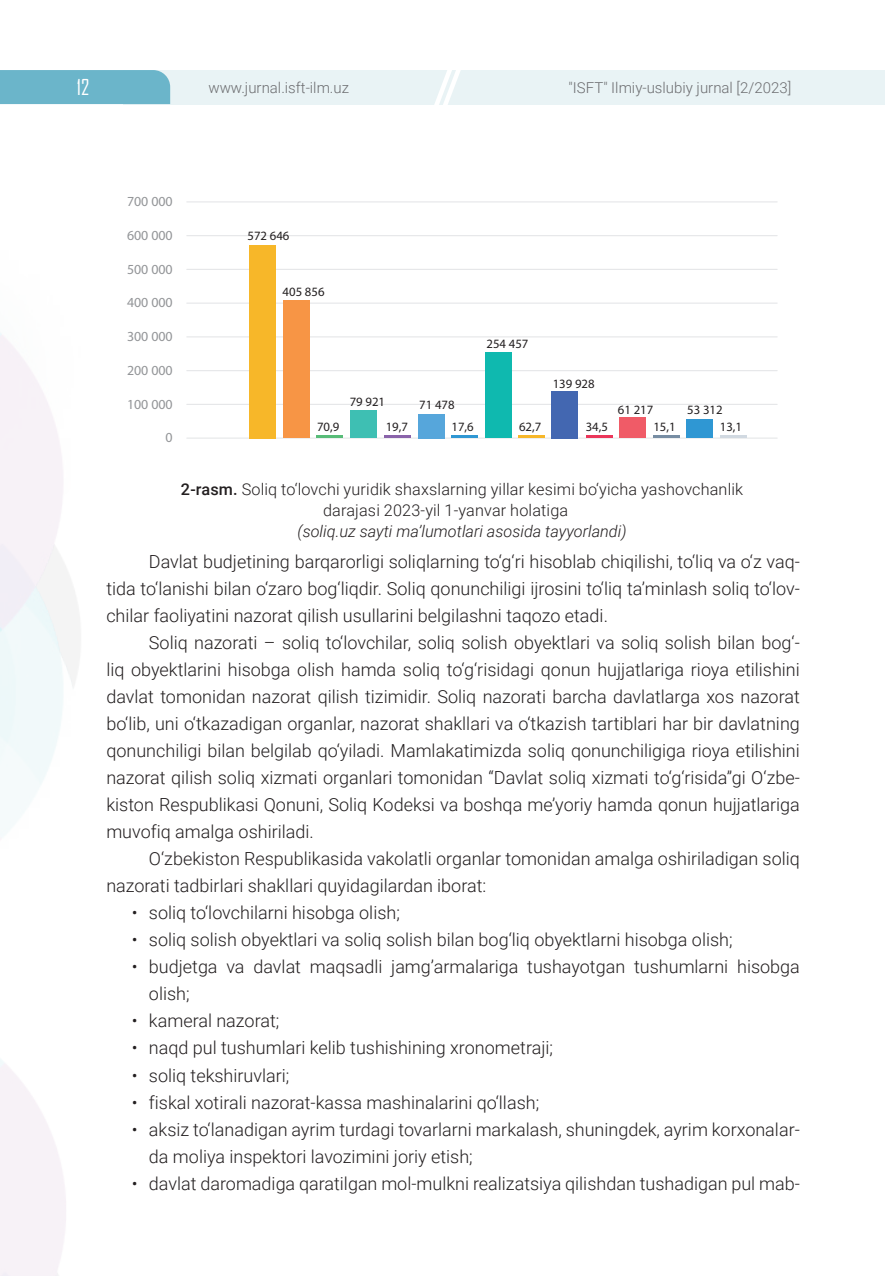
<style>
.page{position:relative;width:885px;height:1276px;background:#fff}
.page>*{position:absolute;margin:0;border:0;box-sizing:border-box;transform-origin:0 0}
.t1{font:21px "Agency FB";color:#fff}
.t2{font:300 18px/27px "Roboto";color:#231f20}
.t3{font:300 16.2px/20.9px "Roboto";letter-spacing:.01em;color:#231f20}
.t4{font:italic 300 16.2px "Roboto";color:#231f20}
.t5{font:300 15px "Roboto";color:#6c6d70}
.t6{font:13.95px "Myriad Pro";color:#939598}
.t7{font:12.75px/22px "Myriad Pro";color:#231f20}
.s1{font-weight:500}
</style>
<div class="page">
<div style="left:123px;top:70px;width:761px;height:34px;background:#e9f3f5"></div>
<div style="left:0;top:70px;width:170px;height:34px;background:#6bb5ca"></div>
<svg style="left:406px;top:70px;width:73px;height:35px"></svg>
<hr style="left:187px;top:201px;width:590px;height:1px;background:#e6e7e9">
<hr style="left:187px;top:235px;width:590px;height:1px;background:#e6e7e9">
<hr style="left:187px;top:269px;width:590px;height:1px;background:#e6e7e9">
<hr style="left:187px;top:302px;width:590px;height:2px;background:#e6e7e9">
<hr style="left:187px;top:336px;width:590px;height:1px;background:#e6e7e9">
<hr style="left:187px;top:370px;width:590px;height:1px;background:#e6e7e9">
<hr style="left:187px;top:404px;width:590px;height:1px;background:#e6e7e9">
<hr style="left:187px;top:437px;width:590px;height:2px;background:#e6e7e9">
<div style="left:249px;top:245px;width:26px;height:193px;background:#f7b729"></div>
<div style="left:283px;top:300px;width:26px;height:138px;background:#f79545"></div>
<hr style="left:316px;top:435px;width:26px;height:3px;background:#58bc78">
<div style="left:350px;top:410px;width:26px;height:28px;background:#3ebfb3"></div>
<hr style="left:384px;top:435px;width:26px;height:3px;background:#8a63aa">
<div style="left:418px;top:414px;width:26px;height:24px;background:#56a6db"></div>
<hr style="left:451px;top:436px;width:26px;height:2px;background:#2f97d3">
<div style="left:485px;top:352px;width:26px;height:86px;background:#0fb9af"></div>
<hr style="left:518px;top:435px;width:26px;height:3px;background:#f7b729">
<div style="left:551px;top:391px;width:26px;height:47px;background:#4367b1"></div>
<hr style="left:586px;top:435px;width:26px;height:3px;background:#eb365a">
<div style="left:619px;top:417px;width:26px;height:21px;background:#f05b67"></div>
<hr style="left:653px;top:436px;width:26px;height:2px;background:#778da3">
<div style="left:686px;top:419px;width:26px;height:19px;background:#2f97d3"></div>
<hr style="left:720px;top:435px;width:26px;height:3px;background:#d1d9e1">
<p class="t1" style="left:77px;top:74px;width:14px">12</p>
<p class="t5" style="left:208px;top:77px;width:142px">www.jurnal.isft-ilm.uz</p>
<p class="t5" style="left:568px;top:77px;width:224px">"ISFT" Ilmiy-uslubiy jurnal [2/2023]</p>
<p class="t6" style="left:127px;top:193px;width:47px">700 000</p>
<p class="t6" style="left:127px;top:226px;width:47px">600 000</p>
<p class="t6" style="left:127px;top:260px;width:47px">500 000</p>
<p class="t6" style="left:127px;top:294px;width:47px">400 000</p>
<p class="t6" style="left:127px;top:328px;width:47px">300 000</p>
<p class="t6" style="left:127px;top:361px;width:47px">200 000</p>
<p class="t6" style="left:127px;top:395px;width:47px">100 000</p>
<p class="t6" style="left:166px;top:429px;width:9px">0</p>
<p class="t7" style="left:247px;top:224px;width:43px">572 646</p>
<p class="t7" style="left:282px;top:280px;width:43px">405 856</p>
<p class="t7" style="left:317px;top:415px;width:24px">70,9</p>
<p class="t7" style="left:350px;top:391px;width:37px">79 921</p>
<p class="t7" style="left:385px;top:415px;width:24px">19,7</p>
<p class="t7" style="left:451px;top:393px;width:24px;text-indent:-32px">71 478<br>17,6</p>
<p class="t7" style="left:486px;top:332px;width:43px">254 457</p>
<p class="t7" style="left:519px;top:415px;width:24px">62,7</p>
<p class="t7" style="left:552px;top:372px;width:43px">139 928</p>
<p class="t7" style="left:585px;top:415px;width:24px">34,5</p>
<p class="t7" style="left:617px;top:398px;width:37px">61 217</p>
<p class="t7" style="left:653px;top:415px;width:24px">15,1</p>
<p class="t7" style="left:719px;top:401px;width:24px;line-height:17.2px;text-indent:-33px">53 312<br>13,1</p>
<p class="t3" style="left:323px;top:478px;width:421px;text-indent:-142px"><span class="s1">2-rasm.</span> Soliq to‘lovchi yuridik shaxslarning yillar kesimi bo‘yicha yashovchanlik darajasi 2023-yil 1-yanvar holatiga</p>
<p class="t4" style="left:297px;top:520px;width:330px">(soliq.uz sayti ma’lumotlari asosida tayyorlandi)</p>
<p class="t2" style="left:106px;top:548px;width:695px;text-align:justify;text-indent:43px">Davlat budjetining barqarorligi soliqlarning to‘g‘ri hisoblab chiqilishi, to‘liq va o‘z vaq&shy;tida to‘lanishi bilan o‘zaro bog‘liqdir. Soliq qonunchiligi ijrosini to‘liq ta’minlash soliq to‘lov&shy;chilar faoliyatini nazorat qilish usullarini belgilashni taqozo etadi.</p>
<p class="t2" style="left:106px;top:629px;width:695px;text-align:justify;text-indent:43px">Soliq nazorati – soliq to‘lovchilar, soliq solish obyektlari va soliq solish bilan bog‘- liq obyektlarini hisobga olish hamda soliq to‘g‘risidagi qonun hujjatlariga rioya etilishini davlat tomonidan nazorat qilish tizimidir. Soliq nazorati barcha davlatlarga xos nazorat bo‘lib, uni o‘tkazadigan organlar, nazorat shakllari va o‘tkazish tartiblari har bir davlatning qonunchiligi bilan belgilab qo‘yiladi. Mamlakatimizda soliq qonunchiligiga rioya etilishini nazorat qilish soliq xizmati organlari tomonidan “Davlat soliq xizmati to‘g‘risida”gi O‘zbe&shy;kiston Respublikasi Qonuni, Soliq Kodeksi va boshqa me’yoriy hamda qonun hujjatlariga muvofiq amalga oshiriladi.</p>
<p class="t2" style="left:106px;top:845px;width:695px;text-indent:43px">O‘zbekiston Respublikasida vakolatli organlar tomonidan amalga oshiriladigan soliq nazorati tadbirlari shakllari quyidagilardan iborat:</p>
<p class="t2" style="left:132px;top:899px;width:269px">• soliq to‘lovchilarni hisobga olish;</p>
<p class="t2" style="left:132px;top:926px;width:602px">• soliq solish obyektlari va soliq solish bilan bog‘liq obyektlarni hisobga olish;</p>
<p class="t2" style="left:149px;top:953px;width:652px;text-indent:-17px">• budjetga va davlat maqsadli jamg’armalariga tushayotgan tushumlarni hisobga olish;</p>
<p class="t2" style="left:132px;top:1007px;width:149px">• kameral nazorat;</p>
<p class="t2" style="left:132px;top:1034px;width:422px">• naqd pul tushumlari kelib tushishining xronometraji;</p>
<p class="t2" style="left:132px;top:1061px;width:159px">• soliq tekshiruvlari;</p>
<p class="t2" style="left:132px;top:1088px;width:409px">• fiskal xotirali nazorat-kassa mashinalarini qo‘llash;</p>
<p class="t2" style="left:149px;top:1115px;width:652px;text-indent:-17px">• aksiz to‘lanadigan ayrim turdagi tovarlarni markalash, shuningdek, ayrim korxonalar&shy;da moliya inspektori lavozimini joriy etish;</p>
<p class="t2" style="left:132px;top:1169px;width:669px">• davlat daromadiga qaratilgan mol-mulkni realizatsiya qilishdan tushadigan pul mab-</p>
</div>
